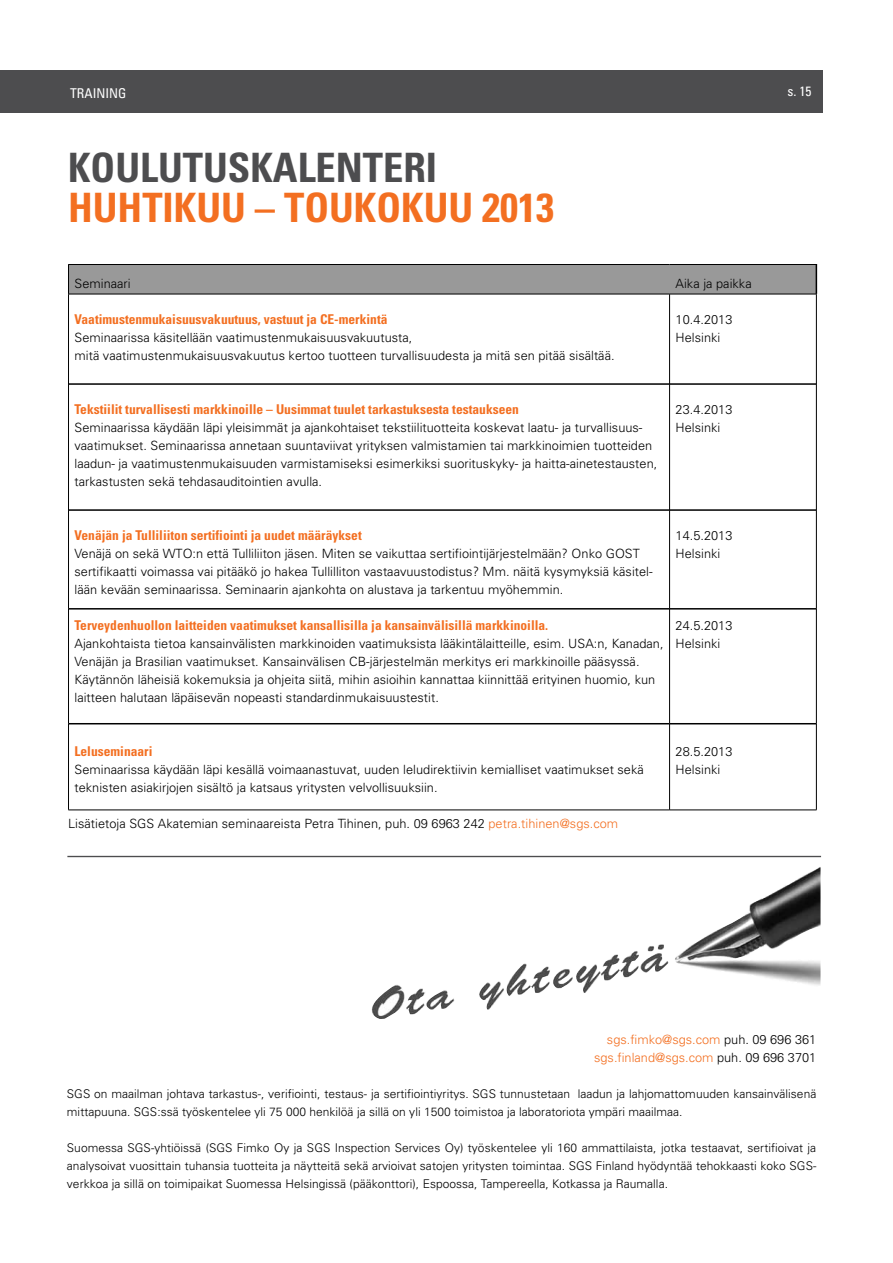
<style>
.page{position:relative;width:893px;height:1263px;background:#fff}
.page>*{position:absolute;margin:0;border:0;box-sizing:border-box;transform-origin:0 0}
.t1{font:700 condensed 40.5px "Univers";color:#f36f21}
.t2{font:700 condensed 40.5px "Univers";color:#4d4d4f}
.t3{font:700 condensed 13.5px "Univers";color:#f36f21}
.t4{font:condensed 13.5px "Univers";color:#fff}
.t5{font:300 12.75px/18px "Univers";color:#000}
.t6{font:300 12.75px/18px "Univers";color:#f36f21;text-align:right}
.t7{font:300 12px/18px "Univers";color:#000}
.s1{color:#f36f21}
.s2{color:#000}
</style>
<div class="page">
<img style="left:576px;top:867px;width:244px;height:126px">
<div style="left:68px;top:856px;width:753px;height:1px;border:1px solid #4d4d4f"></div>
<div style="left:0;top:70px;width:823px;height:43px;background:#4d4d4f"></div>
<hr style="left:69px;top:383px;width:600px;height:2px;background:#000">
<hr style="left:670px;top:383px;width:146px;height:2px;background:#000">
<hr style="left:69px;top:509px;width:600px;height:2px;background:#000">
<hr style="left:670px;top:509px;width:146px;height:2px;background:#000">
<hr style="left:69px;top:608px;width:600px;height:1px;background:#000">
<hr style="left:670px;top:608px;width:146px;height:1px;background:#000">
<hr style="left:69px;top:723px;width:600px;height:1px;background:#000">
<hr style="left:670px;top:723px;width:146px;height:1px;background:#000">
<svg style="left:68px;top:264px;width:749px;height:30px;background:#919191"></svg>
<hr style="left:670px;top:294px;width:147px;height:1px;background:#000">
<hr style="left:816px;top:294px;width:1px;height:90px;background:#000">
<hr style="left:816px;top:384px;width:1px;height:126px;background:#000">
<hr style="left:816px;top:510px;width:1px;height:99px;background:#000">
<hr style="left:816px;top:609px;width:1px;height:115px;background:#000">
<hr style="left:816px;top:724px;width:1px;height:86px;background:#000">
<hr style="left:670px;top:810px;width:147px;height:1px;background:#000">
<hr style="left:68px;top:294px;width:602px;height:1px;background:#000">
<hr style="left:68px;top:294px;width:1px;height:90px;background:#000">
<hr style="left:669px;top:294px;width:1px;height:90px;background:#000">
<hr style="left:68px;top:384px;width:1px;height:126px;background:#000">
<hr style="left:669px;top:384px;width:1px;height:126px;background:#000">
<hr style="left:68px;top:510px;width:1px;height:99px;background:#000">
<hr style="left:669px;top:510px;width:1px;height:99px;background:#000">
<hr style="left:68px;top:609px;width:1px;height:115px;background:#000">
<hr style="left:669px;top:609px;width:1px;height:115px;background:#000">
<hr style="left:68px;top:724px;width:1px;height:86px;background:#000">
<hr style="left:669px;top:724px;width:1px;height:86px;background:#000">
<hr style="left:68px;top:810px;width:602px;height:1px;background:#000">
<p class="t4" style="left:70px;top:85px;width:58px">TRAINING</p>
<p class="t4" style="left:787px;top:83px;width:25px">s. 15</p>
<h1 class="t2" style="left:68px;top:142px;width:371px">KOULUTUSKALENTERI</h1>
<h1 class="t1" style="left:68px;top:183px;width:487px">HUHTIKUU – TOUKOKUU 2013</h1>
<p class="t5" style="left:75px;top:274px;width:58px">Seminaari</p>
<p class="t5" style="left:676px;top:274px;width:78px">Aika ja paikka</p>
<p class="t3" style="left:75px;top:311px;width:314px">Vaatimustenmukaisuusvakuutuus, vastuut ja CE-merkintä</p>
<p class="t5" style="left:75px;top:328px;width:542px">Seminaarissa käsitellään vaatimustenmukaisuusvakuutusta,<br>mitä vaatimustenmukaisuusvakuutus kertoo tuotteen turvallisuudesta ja mitä sen pitää sisältää.</p>
<p class="t5" style="left:676px;top:310px;width:58px">10.4.2013<br>Helsinki</p>
<p class="t3" style="left:75px;top:401px;width:446px">Tekstiilit turvallisesti markkinoille – Uusimmat tuulet tarkastuksesta testaukseen</p>
<p class="t5" style="left:75px;top:418px;width:584px">Seminaarissa käydään läpi yleisimmät ja ajankohtaiset tekstiilituotteita koskevat laatu- ja turvallisuus&shy;vaatimukset. Seminaarissa annetaan suuntaviivat yrityksen valmistamien tai markkinoimien tuotteiden laadun- ja vaatimustenmukaisuuden varmistamiseksi esimerkiksi suorituskyky- ja haitta-ainetestausten, tarkastusten sekä tehdasauditointien avulla.</p>
<p class="t5" style="left:676px;top:401px;width:58px">23.4.2013<br>Helsinki</p>
<p class="t3" style="left:75px;top:527px;width:289px">Venäjän ja Tulliliiton sertifiointi ja uudet määräykset</p>
<p class="t5" style="left:75px;top:544px;width:580px">Venäjä on sekä WTO:n että Tulliliiton jäsen. Miten se vaikuttaa sertifiointijärjestelmään? Onko GOST sertifikaatti voimassa vai pitääkö jo hakea Tullilliton vastaavuustodistus? Mm. näitä kysymyksiä käsitel&shy;lään kevään seminaarissa. Seminaarin ajankohta on alustava ja tarkentuu myöhemmin.</p>
<p class="t3" style="left:75px;top:617px;width:475px">Terveydenhuollon laitteiden vaatimukset kansallisilla ja kansainvälisillä markkinoilla.</p>
<p class="t5" style="left:75px;top:634px;width:591px">Ajankohtaista tietoa kansainvälisten markkinoiden vaatimuksista lääkintälaitteille, esim. USA:n, Kanadan, Venäjän ja Brasilian vaatimukset. Kansainvälisen CB-järjestelmän merkitys eri markkinoille pääsyssä.<br>Käytännön läheisiä kokemuksia ja ohjeita siitä, mihin asioihin kannattaa kiinnittää erityinen huomio, kun laitteen halutaan läpäisevän nopeasti standardinmukaisuustestit.</p>
<p class="t5" style="left:676px;top:527px;width:58px">14.5.2013<br>Helsinki</p>
<p class="t5" style="left:676px;top:617px;width:58px">24.5.2013<br>Helsinki</p>
<p class="t3" style="left:75px;top:743px;width:79px">Leluseminaari</p>
<p class="t5" style="left:75px;top:760px;width:571px">Seminaarissa käydään läpi kesällä voimaanastuvat, uuden leludirektiivin kemialliset vaatimukset sekä teknisten asiakirjojen sisältö ja katsaus yritysten velvollisuuksiin.</p>
<p class="t5" style="left:68px;top:814px;width:552px">Lisätietoja SGS Akatemian seminaareista Petra Tihinen, puh. 09 6963 242 <span class="s1">petra.tihinen@sgs.com</span></p>
<p class="t5" style="left:676px;top:742px;width:58px">28.5.2013<br>Helsinki</p>
<p class="t6" style="left:594px;top:1030px;width:224px">sgs.fimko@sgs.com <span class="s2">puh. 09 696 361 </span>sgs.finland@sgs.com <span class="s2">puh. 09 696 3701</span></p>
<p class="t7" style="left:67px;top:1085px;width:751px">SGS on maailman johtava tarkastus-, verifiointi, testaus- ja sertifiointiyritys. SGS tunnustetaan laadun ja lahjomattomuuden kansainvälisenä mittapuuna. SGS:ssä työskentelee yli 75 000 henkilöä ja sillä on yli 1500 toimistoa ja laboratoriota ympäri maailmaa.</p>
<p class="t7" style="left:67px;top:1139px;width:751px;text-align:justify">Suomessa SGS-yhtiöissä (SGS Fimko Oy ja SGS Inspection Services Oy) työskentelee yli 160 ammattilaista, jotka testaavat, sertifioivat ja analysoivat vuosittain tuhansia tuotteita ja näytteitä sekä arvioivat satojen yritysten toimintaa. SGS Finland hyödyntää tehokkaasti koko SGS&shy;verkkoa ja sillä on toimipaikat Suomessa Helsingissä (pääkonttori), Espoossa, Tampereella, Kotkassa ja Raumalla.</p>
</div>
